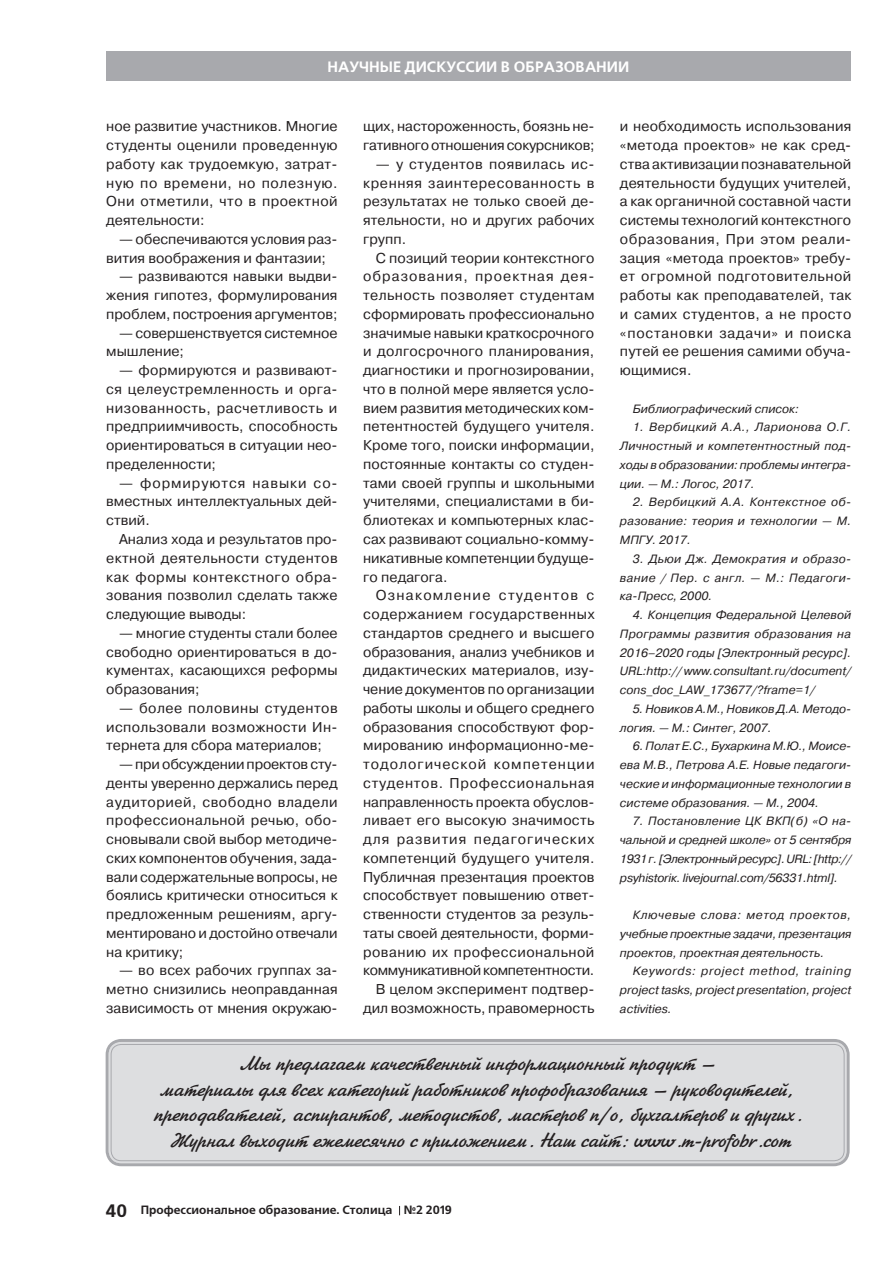
<style>
.page{position:relative;width:893px;height:1263px;background:#fff}
.page>*{position:absolute;margin:0;border:0;box-sizing:border-box;transform-origin:0 0}
.Vrez{font:21px/25.5px "Zhikharev C";letter-spacing:.005em;color:#231f20;text-align:center}
.kolontit{font:700 15px "Free Set C";color:#fff}
.text{font:14.25px/18.8px "Pragmatica C";color:#231f20;text-align:justify}
.biblio{font:italic 12px/18.8px "Pragmatica C";color:#231f20;text-align:justify}
.t1{font:700 12px "Free Set C";color:#231f20}
.s1{font-size:18px}
</style>
<div class="page">
<div style="left:106px;top:51px;width:744px;height:30px;background:#a8a9ad"></div>
<div style="left:109px;top:1042px;width:738px;height:121px;background:#dddee0;border-radius:13px"></div>
<div style="left:106px;top:1039px;width:744px;height:127px;border:3px solid #a8a9ad;border-radius:14px"></div>
<div style="left:111px;top:1044px;width:734px;height:117px;border:1px solid #a8a9ad;border-radius:10px"></div>
<p class="kolontit" style="left:327px;top:58px;width:303px">НАУЧНЫЕ ДИСКУССИИ В ОБРАЗОВАНИИ</p>
<p class="text" style="left:106px;top:117px;width:233px">ное развитие участников. Многие студенты оценили проведенную работу как трудоемкую, затрат&shy;ную по времени, но полезную.<br>Они отметили, что в проектной деятельности:</p>
<p class="text" style="left:106px;top:230px;width:233px;text-indent:13px">— обеспечиваются условия раз&shy;вития воображения и фантазии;</p>
<p class="text" style="left:106px;top:267px;width:233px;text-indent:13px">— развиваются навыки выдви&shy;жения гипотез, формулирования проблем, построения аргументов;</p>
<p class="text" style="left:106px;top:324px;width:233px;text-indent:13px">— совершенствуется системное мышление;</p>
<p class="text" style="left:106px;top:361px;width:233px;text-indent:13px">— формируются и развивают&shy;ся целеустремленность и орга&shy;низованность, расчетливость и предприимчивость, способность ориентироваться в ситуации нео&shy;пределенности;</p>
<p class="text" style="left:106px;top:474px;width:233px;text-indent:13px">— формируются навыки со&shy;вместных интеллектуальных дей&shy;ствий.</p>
<p class="text" style="left:106px;top:530px;width:233px;text-indent:13px">Анализ хода и результатов про&shy;ектной деятельности студентов как формы контекстного обра&shy;зования позволил сделать также следующие выводы:</p>
<p class="text" style="left:106px;top:624px;width:233px;text-indent:13px">— многие студенты стали более свободно ориентироваться в до&shy;кументах, касающихся реформы образования;</p>
<p class="text" style="left:106px;top:699px;width:233px;text-indent:13px">— более половины студентов использовали возможности Ин&shy;тернета для сбора материалов;</p>
<p class="text" style="left:106px;top:755px;width:233px;text-indent:13px">— при обсуждении проектов сту&shy;денты уверенно держались перед аудиторией, свободно владели профессиональной речью, обо&shy;сновывали свой выбор методиче&shy;ских компонентов обучения, зада&shy;вали содержательные вопросы, не боялись критически относиться к предложенным решениям, аргу&shy;ментировано и достойно отвечали на критику;</p>
<p class="text" style="left:106px;top:961px;width:233px;text-indent:13px">— во всех рабочих группах за&shy;метно снизились неоправданная зависимость от мнения окружаю-</p>
<p class="text" style="left:363px;top:117px;width:233px">щих, настороженность, боязнь не&shy;гативного отношения сокурсников;</p>
<p class="text" style="left:363px;top:155px;width:233px;text-indent:13px">— у студентов появилась ис&shy;кренняя заинтересованность в результатах не только своей де&shy;ятельности, но и других рабочих групп.</p>
<p class="text" style="left:363px;top:249px;width:233px;text-indent:13px">С позиций теории контекстного образования, проектная дея&shy;тельность позволяет студентам сформировать профессионально значимые навыки краткосрочного и долгосрочного планирования, диагностики и прогнозировании, что в полной мере является усло&shy;вием развития методических ком&shy;петентностей будущего учителя.<br>Кроме того, поиски информации, постоянные контакты со студен&shy;тами своей группы и школьными учителями, специалистами в би&shy;блиотеках и компьютерных клас&shy;сах развивают социально-комму&shy;никативные компетенции будуще&shy;го педагога.</p>
<p class="text" style="left:363px;top:586px;width:233px;text-indent:13px">Ознакомление студентов с содержанием государственных стандартов среднего и высшего образования, анализ учебников и дидактических материалов, изу&shy;чение документов по организации работы школы и общего среднего образования способствуют фор&shy;мированию информационно-ме&shy;тодологической компетенции студентов. Профессиональная направленность проекта обуслов&shy;ливает его высокую значимость для развития педагогических компетенций будущего учителя.<br>Публичная презентация проектов способствует повышению ответ&shy;ственности студентов за резуль&shy;таты своей деятельности, форми&shy;рованию их профессиональной коммуникативной компетентности.</p>
<p class="text" style="left:363px;top:980px;width:233px;text-align:right">В целом эксперимент подтвер&shy;дил возможность, правомерность</p>
<p class="text" style="left:620px;top:117px;width:233px">и необходимость использования «метода проектов» не как сред&shy;ства активизации познавательной деятельности будущих учителей, а как органичной составной части системы технологий контекстного образования, При этом реали&shy;зация «метода проектов» требу&shy;ет огромной подготовительной работы как преподавателей, так и самих студентов, а не просто «постановки задачи» и поиска путей ее решения самими обуча&shy;ющимися.</p>
<p class="biblio" style="left:633px;top:399px;width:168px">Библиографический список:</p>
<p class="biblio" style="left:620px;top:418px;width:233px;text-indent:13px">1. Вербицкий А.А., Ларионова О.Г.<br>Личностный и компетентностный под&shy;ходы в образовании: проблемы интегра&shy;ции. — М.: Логос, 2017.</p>
<p class="biblio" style="left:620px;top:493px;width:233px;text-indent:13px">2. Вербицкий А.А. Контекстное об&shy;разование: теория и технологии — М.<br>МПГУ. 2017.</p>
<p class="biblio" style="left:620px;top:549px;width:233px;text-indent:13px">3. Дьюи Дж. Демократия и образо&shy;вание / Пер. с англ. — М.: Педагоги&shy;ка-Пресс, 2000.</p>
<p class="biblio" style="left:620px;top:606px;width:233px;text-indent:13px">4. Концепция Федеральной Целевой Программы развития образования на 2016–2020 годы [Электронный ресурс].<br>URL:http:// www.consultant.ru/document/ cons_doc_LAW_173677/?frame=1/</p>
<p class="biblio" style="left:620px;top:699px;width:233px;text-indent:13px">5. Новиков А.М., Новиков Д.А. Методо&shy;логия. — М.: Синтег, 2007.</p>
<p class="biblio" style="left:620px;top:737px;width:233px;text-indent:13px">6. Полат Е.С., Бухаркина М.Ю., Моисе&shy;ева М.В., Петрова А.Е. Новые педагоги&shy;ческие и информационные технологии в системе образования. — М., 2004.</p>
<p class="biblio" style="left:620px;top:812px;width:233px;text-indent:13px">7. Постановление ЦК ВКП(б) «О на&shy;чальной и средней школе» от 5 сентября 1931г. [Электронный ресурс]. URL: [http:// psyhistoriк. livejournal.com/56331.html].</p>
<p class="biblio" style="left:620px;top:906px;width:233px;text-indent:13px">Ключевые слова: метод проектов, учебные проектные задачи, презентация проектов, проектная деятельность.</p>
<p class="biblio" style="left:620px;top:962px;width:233px;text-indent:13px">Keywords: project method, training project tasks, project presentation, project activities.</p>
<p class="Vrez" style="left:154px;top:1051px;width:649px">Мы предлагаем качественный информационный продукт —<br>материалы для всех категорий работников профобразования — руководителей, преподавателей, аспирантов, методистов, мастеров п/о, бухгалтеров и других.</p>
<p class="Vrez" style="left:170px;top:1127px;width:621px">Журнал выходит ежемесячно с приложением. Наш сайт: www.m-profobr.com</p>
<p class="t1" style="left:105px;top:1203px;width:348px"><span class="s1">40</span> Профессиональное образование. Столица №2 2019</p>
</div>
